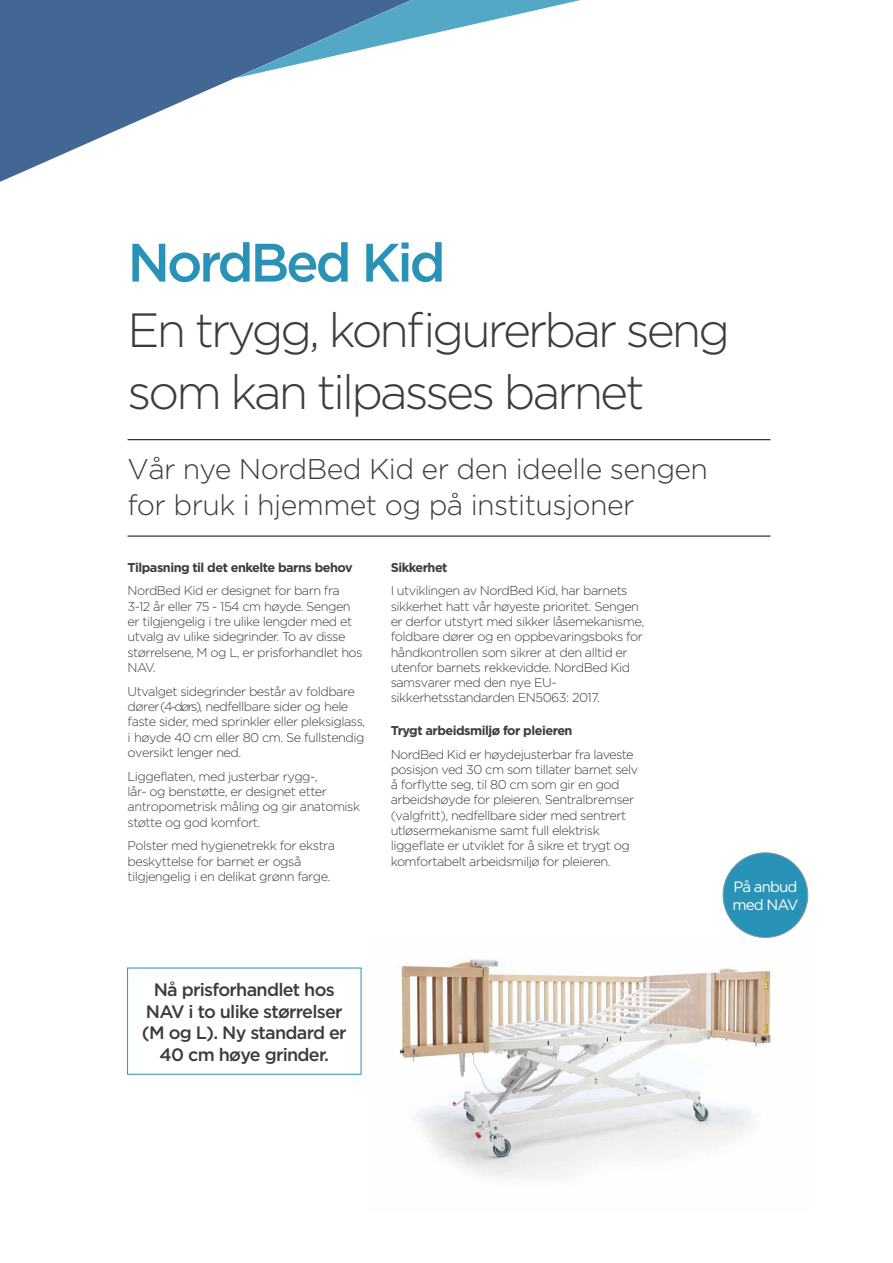
<style>
.page{position:relative;width:893px;height:1263px;background:#fff}
.page>*{position:absolute;margin:0;border:0;box-sizing:border-box;transform-origin:0 0}
.t1{font:500 54px "Gotham";letter-spacing:-.06em;color:#2993b7}
.t2{font:300 48px/61.5px "Gotham";letter-spacing:-.06em;color:#3c3c3b}
.t3{font:300 28.5px/36px "Gotham";letter-spacing:-.02em;color:#3c3c3b}
.t4{font:500 18px/21.6px "Gotham";letter-spacing:-.04em;color:#3c3c3b;text-align:center}
.t5{font:15px/18px "Gotham";letter-spacing:-.06em;color:#fff}
.t6{font:300 12.75px/15.3px "Gotham";letter-spacing:-.04em;color:#3c3c3b}
.t7{font:700 12.75px "Gotham";letter-spacing:-.04em;color:#3c3c3b}
</style>
<div class="page">
<div style="left:723px;top:853px;width:85px;height:84px;background:#2993b7;border-radius:50%"></div>
<svg style="left:0;top:78px;width:236px;height:104px"></svg>
<svg style="left:0;top:0;width:581px;height:78px;fill:#436794"></svg>
<hr style="left:128px;top:439px;width:642px;height:1px;background:#000">
<hr style="left:128px;top:536px;width:642px;height:1px;background:#000">
<img style="left:400px;top:959px;width:371px;height:219px">
<h1 class="t1" style="left:128px;top:232px;width:320px">NordBed Kid</h1>
<h2 class="t2" style="left:128px;top:300px;width:604px">En trygg, konfigurerbar seng som kan tilpasses barnet</h2>
<h3 class="t3" style="left:128px;top:451px;width:582px">Vår nye NordBed Kid er den ideelle sengen for bruk i hjemmet og på institusjoner</h3>
<p class="t7" style="left:128px;top:559px;width:227px">Tilpasning til det enkelte barns behov</p>
<p class="t6" style="left:128px;top:583px;width:237px">NordBed Kid er designet for barn fra 3-12 år eller 75 - 154 cm høyde. Sengen er tilgjengelig i tre ulike lengder med et utvalg av ulike sidegrinder. To av disse størrelsene, M og L, er prisforhandlet hos NAV.</p>
<p class="t6" style="left:128px;top:683px;width:239px">Utvalget sidegrinder består av foldbare dører (4-dørs), nedfellbare sider og hele faste sider, med sprinkler eller pleksiglass, i høyde 40 cm eller 80 cm. Se fullstendig oversikt lenger ned.</p>
<p class="t6" style="left:128px;top:768px;width:234px">Liggeflaten, med justerbar rygg-,<br>lår- og benstøtte, er designet etter antropometrisk måling og gir anatomisk støtte og god komfort.</p>
<p class="t6" style="left:128px;top:838px;width:209px">Polster med hygienetrekk for ekstra beskyttelse for barnet er også tilgjengelig i en delikat grønn farge.</p>
<p class="t7" style="left:391px;top:559px;width:58px">Sikkerhet</p>
<p class="t6" style="left:391px;top:583px;width:255px">I utviklingen av NordBed Kid, har barnets sikkerhet hatt vår høyeste prioritet. Sengen er derfor utstyrt med sikker låsemekanisme, foldbare dører og en oppbevaringsboks for håndkontrollen som sikrer at den alltid er utenfor barnets rekkevidde. NordBed Kid samsvarer med den nye EU&shy;sikkerhetsstandarden EN5063: 2017.</p>
<p class="t7" style="left:391px;top:722px;width:183px">Trygt arbeidsmiljø for pleieren</p>
<p class="t6" style="left:391px;top:746px;width:249px">NordBed Kid er høydejusterbar fra laveste posisjon ved 30 cm som tillater barnet selv å forflytte seg, til 80 cm som gir en god arbeidshøyde for pleieren. Sentralbremser (valgfritt), nedfellbare sider med sentrert utløsermekanisme samt full elektrisk liggeflate er utviklet for å sikre et trygt og komfortabelt arbeidsmiljø for pleieren.</p>
<p class="t5" style="left:733px;top:878px;width:67px">På anbud med NAV</p>
<h3 class="t4" style="left:142px;top:978px;width:206px">Nå prisforhandlet hos<br>NAV i to ulike størrelser (M og L). Ny standard er<br>40 cm høye grinder.</h3>
</div>
